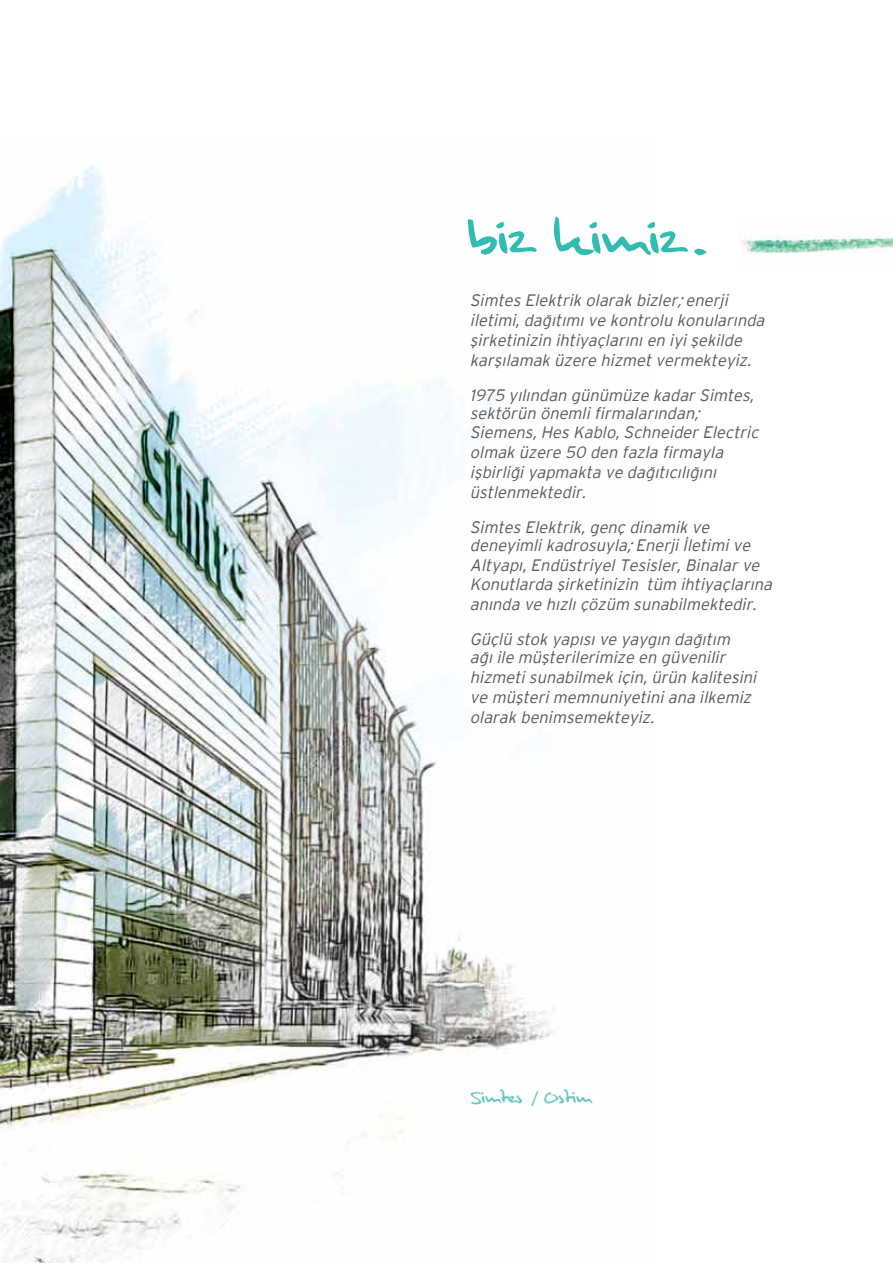
<style>
.page{position:relative;width:893px;height:1263px;background:#fff}
.page>*{position:absolute;margin:0;border:0;box-sizing:border-box;transform-origin:0 0}
.t1{font:54px "Mulderhandwriting";color:#31bcaf}
.t2{font:18px "Mulderhandwriting";color:#6ac7bd}
.t3{font:italic 300 16.5px/19.8px "Interstate";color:#58595b}
</style>
<div class="page">
<img style="left:0;top:165px;width:553px;height:1098px">
<img style="left:742px;top:235px;width:151px;height:18px">
<h1 class="t1" style="left:470px;top:210px;width:238px">biz kimiz .</h1>
<p class="t3" style="left:470px;top:290px;width:296px">Simtes Elektrik olarak bizler; enerji iletimi, dağıtımı ve kontrolu konularında şirketinizin ihtiyaçlarını en iyi şekilde karşılamak üzere hizmet vermekteyiz.</p>
<p class="t3" style="left:470px;top:386px;width:285px;line-height:18px">1975 yılından günümüze kadar Simtes, sektörün önemli firmalarından;</p>
<p class="t3" style="left:470px;top:423px;width:290px">Siemens, Hes Kablo, Schneider Electric olmak üzere 50 den fazla firmayla işbirliği yapmakta ve dağıtıcılığını üstlenmektedir.</p>
<p class="t3" style="left:470px;top:518px;width:282px;line-height:18px">Simtes Elektrik, genç dinamik ve deneyimli kadrosuyla; Enerji İletimi ve</p>
<p class="t3" style="left:470px;top:555px;width:304px">Altyapı, Endüstriyel Tesisler, Binalar ve<br>Konutlarda şirketinizin tüm ihtiyaçlarına anında ve hızlı çözüm sunabilmektedir.</p>
<p class="t3" style="left:470px;top:630px;width:262px;line-height:18px">Güçlü stok yapısı ve yaygın dağıtım ağı ile müşterilerimize en güvenilir</p>
<p class="t3" style="left:470px;top:667px;width:288px">hizmeti sunabilmek için, ürün kalitesini ve müşteri memnuniyetini ana ilkemiz olarak benimsemekteyiz.</p>
<p class="t2" style="left:470px;top:1088px;width:124px">Simtes / Ostim</p>
</div>
